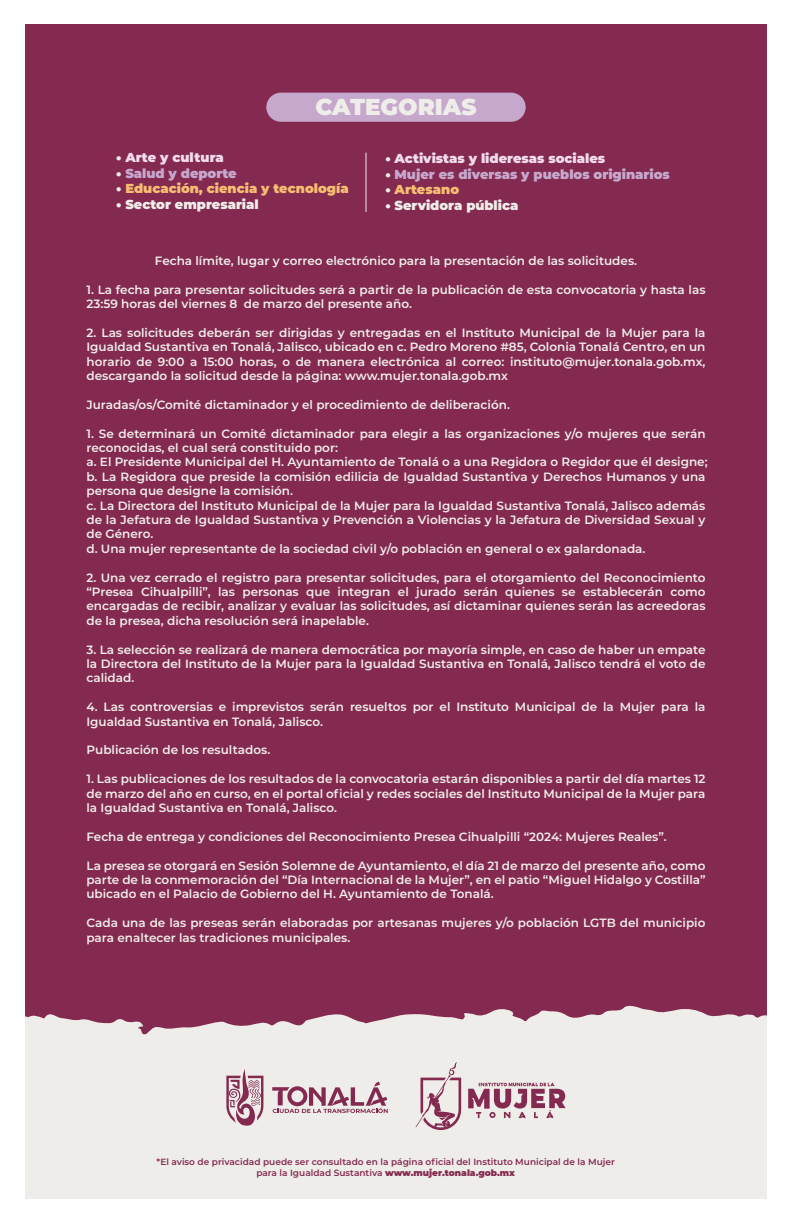
<style>
.page{position:relative;width:792px;height:1224px;background:#842a51}
.page>*{position:absolute;margin:0;border:0;box-sizing:border-box;transform-origin:0 0}
.t1{font:900 23px "Montserrat";color:#efede9}
.t2{font:900 13px "Montserrat";color:#c7a8cd}
.t3{font:900 13px "Montserrat";color:#f3ddea}
.t4{font:900 13px "Montserrat";color:#f7be71}
.t5{font:900 13px "Montserrat";color:#efede9}
.t6{font:600 12px/14.4px "Montserrat";color:#efede9;text-align:justify}
.t7{font:600 9px/10.8px "Montserrat";color:#842a51;text-align:center}
.s1{color:#efede9}
.s2{font-weight:900}
</style>
<div class="page">
<div style="left:0;top:1041px;width:792px;height:183px;background:#efede9"></div>
<svg style="left:25px;top:1005px;width:742px;height:36px"></svg>
<svg style="left:468px;top:1083px;width:98px;height:35px"></svg>
<svg style="left:415px;top:1062px;width:46px;height:68px"></svg>
<svg style="left:272px;top:1082px;width:116px;height:31px"></svg>
<svg style="left:226px;top:1069px;width:37px;height:57px"></svg>
<div style="left:0;top:1199px;width:792px;height:25px;background:#fff"></div>
<div style="left:0;top:0;width:25px;height:1217px;background:#fff"></div>
<div style="left:0;top:0;width:792px;height:24px;background:#fff"></div>
<div style="left:767px;top:7px;width:25px;height:1217px;background:#fff"></div>
<div style="left:266px;top:93px;width:260px;height:29px;background:#c7a8cd;border-radius:15px"></div>
<hr style="left:366px;top:152px;width:1px;height:60px;background:#efede9">
<h1 class="t1" style="left:315px;top:89px;width:163px">CATEGORIAS</h1>
<p class="t3" style="left:116px;top:148px;width:109px"><span class="s1">•</span> Arte y cultura</p>
<p class="t2" style="left:116px;top:163px;width:122px"><span class="s1">•</span> Salud y deporte</p>
<p class="t4" style="left:116px;top:179px;width:234px"><span class="s1">•</span> Educación, ciencia y tecnología</p>
<p class="t5" style="left:116px;top:195px;width:144px">• Sector empresarial</p>
<p class="t3" style="left:385px;top:149px;width:221px"><span class="s1">•</span> Activistas y lideresas sociales</p>
<p class="t2" style="left:385px;top:164px;width:286px"><span class="s1">•</span> Mujer es diversas y pueblos originarios</p>
<p class="t4" style="left:385px;top:180px;width:75px"><span class="s1">•</span> Artesano</p>
<p class="t5" style="left:385px;top:195px;width:135px">• Servidora pública</p>
<p class="t6" style="left:155px;top:253px;width:484px">Fecha límite, lugar y correo electrónico para la presentación de las solicitudes.</p>
<p class="t6" style="left:86px;top:282px;width:621px">1. La fecha para presentar solicitudes será a partir de la publicación de esta convocatoria y hasta las<br>23:59 horas del viernes 8 de marzo del presente año.</p>
<p class="t6" style="left:86px;top:325px;width:621px">2. Las solicitudes deberán ser dirigidas y entregadas en el Instituto Municipal de la Mujer para la Igualdad Sustantiva en Tonalá, Jalisco, ubicado en c. Pedro Moreno #85, Colonia Tonalá Centro, en un horario de 9:00 a 15:00 horas, o de manera electrónica al correo: instituto@mujer.tonala.gob.mx, descargando la solicitud desde la página: www.mujer.tonala.gob.mx</p>
<p class="t6" style="left:86px;top:397px;width:425px">Juradas/os/Comité dictaminador y el procedimiento de deliberación.</p>
<p class="t6" style="left:86px;top:426px;width:623px;text-align:left">1. Se determinará un Comité dictaminador para elegir a las organizaciones y/o mujeres que serán reconocidas, el cual será constituido por:<br>a. El Presidente Municipal del H. Ayuntamiento de Tonalá o a una Regidora o Regidor que él designe; b. La Regidora que preside la comisión edilicia de Igualdad Sustantiva y Derechos Humanos y una persona que designe la comisión.<br>c. La Directora del Instituto Municipal de la Mujer para la Igualdad Sustantiva Tonalá, Jalisco además de la Jefatura de Igualdad Sustantiva y Prevención a Violencias y la Jefatura de Diversidad Sexual y de Género.<br>d. Una mujer representante de la sociedad civil y/o población en general o ex galardonada.</p>
<p class="t6" style="left:86px;top:570px;width:621px">2. Una vez cerrado el registro para presentar solicitudes, para el otorgamiento del Reconocimiento “Presea Cihualpilli”, las personas que integran el jurado serán quienes se establecerán como encargadas de recibir, analizar y evaluar las solicitudes, así dictaminar quienes serán las acreedoras de la presea, dicha resolución será inapelable.</p>
<p class="t6" style="left:86px;top:642px;width:621px">3. La selección se realizará de manera democrática por mayoría simple, en caso de haber un empate la Directora del Instituto de la Mujer para la Igualdad Sustantiva en Tonalá, Jalisco tendrá el voto de calidad.</p>
<p class="t6" style="left:86px;top:699px;width:621px">4. Las controversias e imprevistos serán resueltos por el Instituto Municipal de la Mujer para la<br>Igualdad Sustantiva en Tonalá, Jalisco.</p>
<p class="t6" style="left:86px;top:742px;width:185px">Publicación de los resultados.</p>
<p class="t6" style="left:86px;top:771px;width:621px">1. Las publicaciones de los resultados de la convocatoria estarán disponibles a partir del día martes 12 de marzo del año en curso, en el portal oficial y redes sociales del Instituto Municipal de la Mujer para la Igualdad Sustantiva en Tonalá, Jalisco.</p>
<p class="t6" style="left:86px;top:829px;width:582px">Fecha de entrega y condiciones del Reconocimiento Presea Cihualpilli “2024: Mujeres Reales”.</p>
<p class="t6" style="left:86px;top:858px;width:621px">La presea se otorgará en Sesión Solemne de Ayuntamiento, el día 21 de marzo del presente año, como parte de la conmemoración del “Día Internacional de la Mujer”, en el patio “Miguel Hidalgo y Costilla” ubicado en el Palacio de Gobierno del H. Ayuntamiento de Tonalá.</p>
<p class="t6" style="left:86px;top:915px;width:621px">Cada una de las preseas serán elaboradas por artesanas mujeres y/o población LGTB del municipio para enaltecer las tradiciones municipales.</p>
<p class="t7" style="left:157px;top:1156px;width:460px">*El aviso de privacidad puede ser consultado en la página oficial del Instituto Municipal de la Mujer para la Igualdad Sustantiva <span class="s2">www.mujer.tonala.gob.mx</span></p>
</div>
